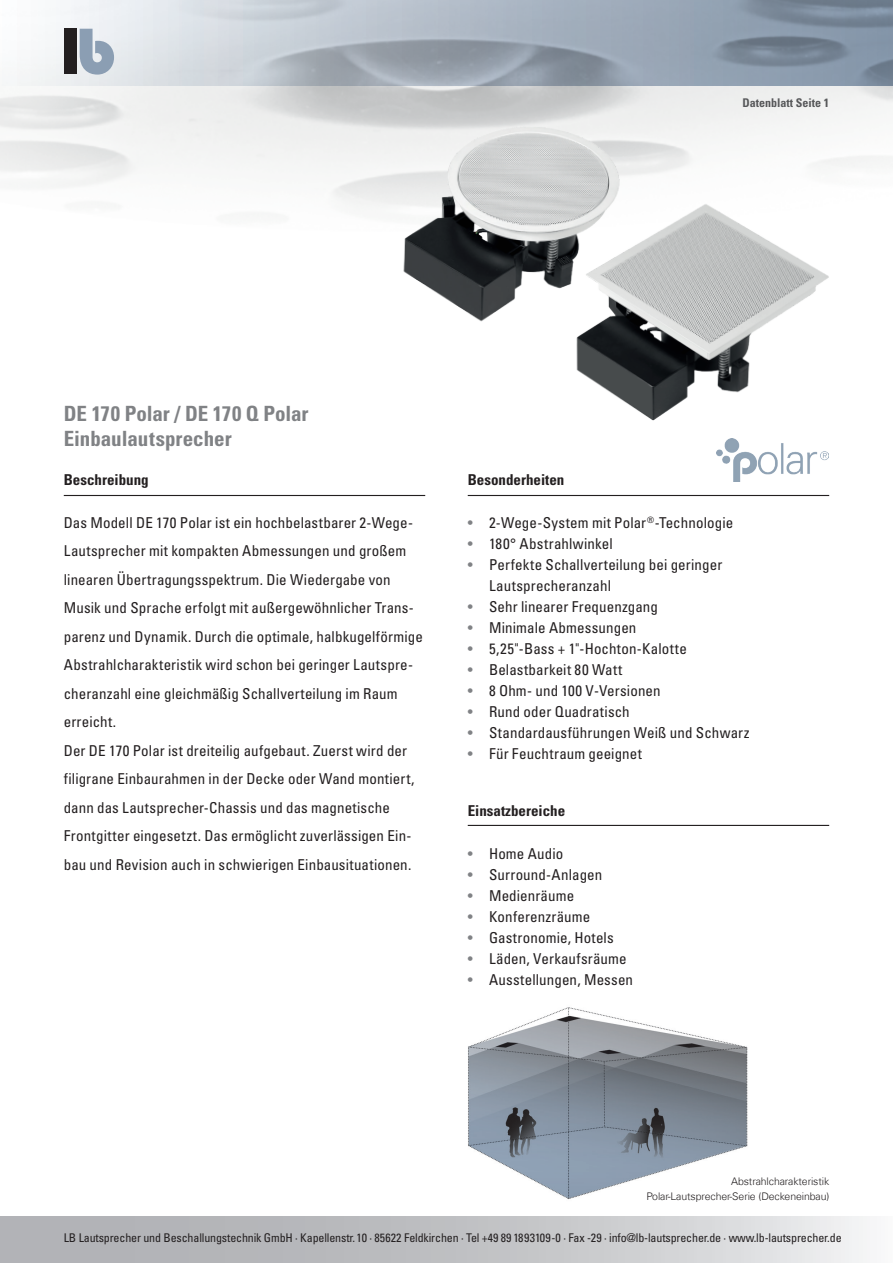
<style>
.page{position:relative;width:893px;height:1263px;background:#fff}
.page>*{position:absolute;margin:0;border:0;box-sizing:border-box;transform-origin:0 0}
.t1{font:700 condensed 21px/25.2px "Univers";letter-spacing:-.005em;color:#808285}
.t2{font:condensed 15px/28.5px "Univers";letter-spacing:.01em;color:#231f20}
.t3{font:700 condensed 15px "Univers";color:#231f20}
.t4{font:condensed 12px "Univers";letter-spacing:-.01em;color:#231f20}
.t5{font:700 condensed 12px "Univers";color:#57585a}
.t6{font:300 10.5px/15px "Univers Com 45";letter-spacing:-.01em;color:#231f20;text-align:right}
.s1{color:#808285}
</style>
<div class="page">
<svg style="left:0;top:0;width:893px;height:85px;background:#aeb8c2"></svg>
<div style="left:64px;top:29px;width:13px;height:45px;background:#231f20"></div>
<svg style="left:80px;top:29px;width:34px;height:46px;background:#acb9c8"></svg>
<svg style="left:0;top:1216px;width:867px;height:47px;background:#c4c5c8"></svg>
<hr style="left:64px;top:495px;width:361px;height:1px;background:#231f20">
<hr style="left:468px;top:495px;width:361px;height:1px;background:#231f20">
<hr style="left:468px;top:825px;width:361px;height:1px;background:#231f20">
<img style="left:468px;top:1007px;width:280px;height:193px">
<img style="left:716px;top:438px;width:113px;height:43px">
<img style="left:361px;top:101px;width:266px;height:221px">
<img style="left:568px;top:197px;width:261px;height:224px">
<p class="t5" style="left:742px;top:96px;width:88px">Datenblatt Seite 1</p>
<h1 class="t1" style="left:64px;top:400px;width:246px">DE 170 Polar / DE 170 Q Polar<br>Einbaulautsprecher</h1>
<p class="t3" style="left:64px;top:470px;width:86px">Beschreibung</p>
<p class="t2" style="left:64px;top:508px;width:361px">Das Modell DE 170 Polar ist ein hochbelastbarer 2-Wege-Lautsprecher mit kompakten Abmessungen und großem linearen Übertragungsspektrum. Die Wiedergabe von Musik und Sprache erfolgt mit außergewöhnlicher Trans&shy;parenz und Dynamik. Durch die optimale, halbkugelförmige Abstrahlcharakteristik wird schon bei geringer Lautspre&shy;cheranzahl eine gleichmäßig Schallverteilung im Raum erreicht.<br>Der DE 170 Polar ist dreiteilig aufgebaut. Zuerst wird der filigrane Einbaurahmen in der Decke oder Wand montiert, dann das Lautsprecher-Chassis und das magnetische Frontgitter eingesetzt. Das ermöglicht zuverlässigen Ein&shy;bau und Revision auch in schwierigen Einbausituationen.</p>
<p class="t2" style="left:468px;top:508px;width:267px"><span class="s1">•</span> 2-Wege-System mit Polar<sup>®</sup>-Technologie</p>
<p class="t3" style="left:468px;top:470px;width:98px">Besonderheiten</p>
<p class="t2" style="left:468px;top:529px;width:147px"><span class="s1">•</span> 180° Abstrahlwinkel</p>
<p class="t2" style="left:489px;top:553px;width:235px;line-height:21px;text-indent:-21px"><span class="s1">•</span> Perfekte Schallverteilung bei geringer<br>Lautsprecheranzahl</p>
<p class="t2" style="left:468px;top:592px;width:192px"><span class="s1">•</span> Sehr linearer Frequenzgang</p>
<p class="t2" style="left:468px;top:613px;width:170px"><span class="s1">•</span> Minimale Abmessungen</p>
<p class="t2" style="left:468px;top:634px;width:221px"><span class="s1">•</span> 5,25"-Bass + 1"-Hochton-Kalotte</p>
<p class="t2" style="left:468px;top:655px;width:156px"><span class="s1">•</span> Belastbarkeit 80 Watt</p>
<p class="t2" style="left:468px;top:676px;width:194px"><span class="s1">•</span> 8 Ohm- und 100 V-Versionen</p>
<p class="t2" style="left:468px;top:697px;width:163px"><span class="s1">•</span> Rund oder Quadratisch</p>
<p class="t2" style="left:468px;top:718px;width:283px"><span class="s1">•</span> Standardausführungen Weiß und Schwarz</p>
<p class="t2" style="left:468px;top:739px;width:176px"><span class="s1">•</span> Für Feuchtraum geeignet</p>
<p class="t3" style="left:468px;top:801px;width:99px">Einsatzbereiche</p>
<p class="t2" style="left:468px;top:839px;width:97px"><span class="s1">•</span> Home Audio</p>
<p class="t2" style="left:468px;top:860px;width:136px"><span class="s1">•</span> Surround-Anlagen</p>
<p class="t2" style="left:468px;top:881px;width:108px"><span class="s1">•</span> Medienräume</p>
<p class="t2" style="left:468px;top:902px;width:124px"><span class="s1">•</span> Konferenzräume</p>
<p class="t2" style="left:468px;top:923px;width:148px"><span class="s1">•</span> Gastronomie, Hotels</p>
<p class="t2" style="left:468px;top:944px;width:160px"><span class="s1">•</span> Läden, Verkaufsräume</p>
<p class="t2" style="left:468px;top:965px;width:167px"><span class="s1">•</span> Ausstellungen, Messen</p>
<p class="t6" style="left:646px;top:1173px;width:184px">Abstrahlcharakteristik<br>Polar-Lautsprecher-Serie (Deckeneinbau)</p>
<p class="t4" style="left:64px;top:1230px;width:779px">LB Lautsprecher und Beschallungstechnik GmbH · Kapellenstr. 10 · 85622 Feldkirchen · Tel +49 89 1893109-0 · Fax -29 · info@lb-lautsprecher.de · www.lb-lautsprecher.de</p>
</div>
